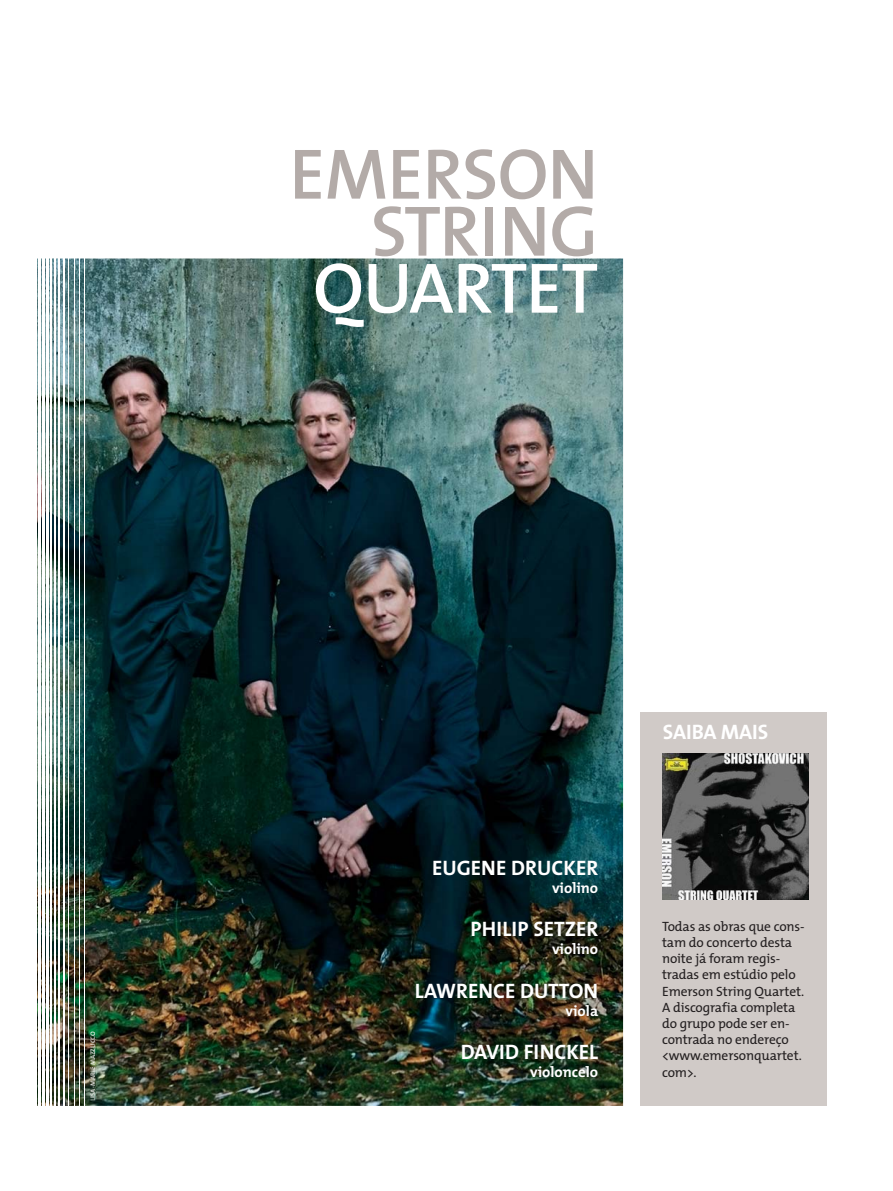
<style>
.page{position:relative;width:893px;height:1191px;background:#fff}
.page>*{position:absolute;margin:0;border:0;box-sizing:border-box;transform-origin:0 0}
.t1{font:600 72px/57px "T Mix";letter-spacing:-.01em;color:#b3aba8;text-align:right}
.t2{font:600 72px "T Mix";letter-spacing:-.015em;color:#fff}
.t3{font:700 21px "T Mix";color:#fff}
.t4{font:700 15px "T Mix";color:#fff}
.t5{font:13.5px/16.2px "T Mix";letter-spacing:-.01em;color:#231f20}
.t6{font:700 6.75px "T Mix";color:#d7d7d5}
.t7{font:700 6.75px "T Mix";color:#d8d9d3}
.s1{color:#d7d6d3}
.s2{color:#deded8}
.s3{color:#e1e9df}
</style>
<div class="page">
<div style="left:641px;top:712px;width:186px;height:393px;background:#d0cac7"></div>
<img style="left:37px;top:258px;width:586px;height:847px">
<hr style="left:85px;top:250px;width:1px;height:884px;background:#fff">
<hr style="left:79px;top:250px;width:1px;height:884px;background:#fff">
<hr style="left:74px;top:250px;width:1px;height:884px;background:#fff">
<hr style="left:68px;top:250px;width:1px;height:884px;background:#fff">
<hr style="left:63px;top:250px;width:1px;height:884px;background:#fff">
<hr style="left:58px;top:250px;width:2px;height:884px;background:#fff">
<hr style="left:54px;top:250px;width:1px;height:884px;background:#fff">
<hr style="left:50px;top:250px;width:1px;height:884px;background:#fff">
<hr style="left:46px;top:250px;width:2px;height:884px;background:#fff">
<hr style="left:42px;top:250px;width:3px;height:884px;background:#fff">
<hr style="left:38px;top:250px;width:3px;height:884px;background:#fff">
<img style="left:90px;top:1031px;width:5px;height:69px">
<img style="left:662px;top:753px;width:146px;height:146px">
<p class="t6" style="left:89px;top:1100px;width:71px;rotate:-90deg">LISA-<span class="s1">MARIE</span> <span class="s2">MAZZ</span> <span class="s3">CO</span></p>
<p class="t7" style="left:89px;top:1048px;width:10px;rotate:-90deg">UC</p>
<h1 class="t1" style="left:289px;top:149px;width:310px">EMERSON<br>STRING</h1>
<h1 class="t2" style="left:313px;top:252px;width:287px">QUARTET</h1>
<h2 class="t3" style="left:432px;top:858px;width:168px">EUGENE DRUCKER</h2>
<p class="t4" style="left:552px;top:880px;width:48px">violino</p>
<h2 class="t3" style="left:471px;top:919px;width:129px">PHILIP SETZER</h2>
<p class="t4" style="left:552px;top:942px;width:48px">violino</p>
<h2 class="t3" style="left:415px;top:980px;width:185px">LAWRENCE DUTTON</h2>
<p class="t4" style="left:566px;top:1003px;width:34px">viola</p>
<h2 class="t3" style="left:461px;top:1041px;width:139px">DAVID FINCKEL</h2>
<p class="t4" style="left:530px;top:1064px;width:70px">violoncelo</p>
<h2 class="t3" style="left:663px;top:721px;width:107px">SAIBA MAIS</h2>
<p class="t5" style="left:662px;top:918px;width:144px">Todas as obras que cons&shy;tam do concerto desta noite já foram regis&shy;tradas em estúdio pelo<br>Emerson String Quartet.<br>A discografia completa do grupo pode ser en&shy;contrada no endereço &lt;www.emersonquartet. com&gt;.</p>
</div>
